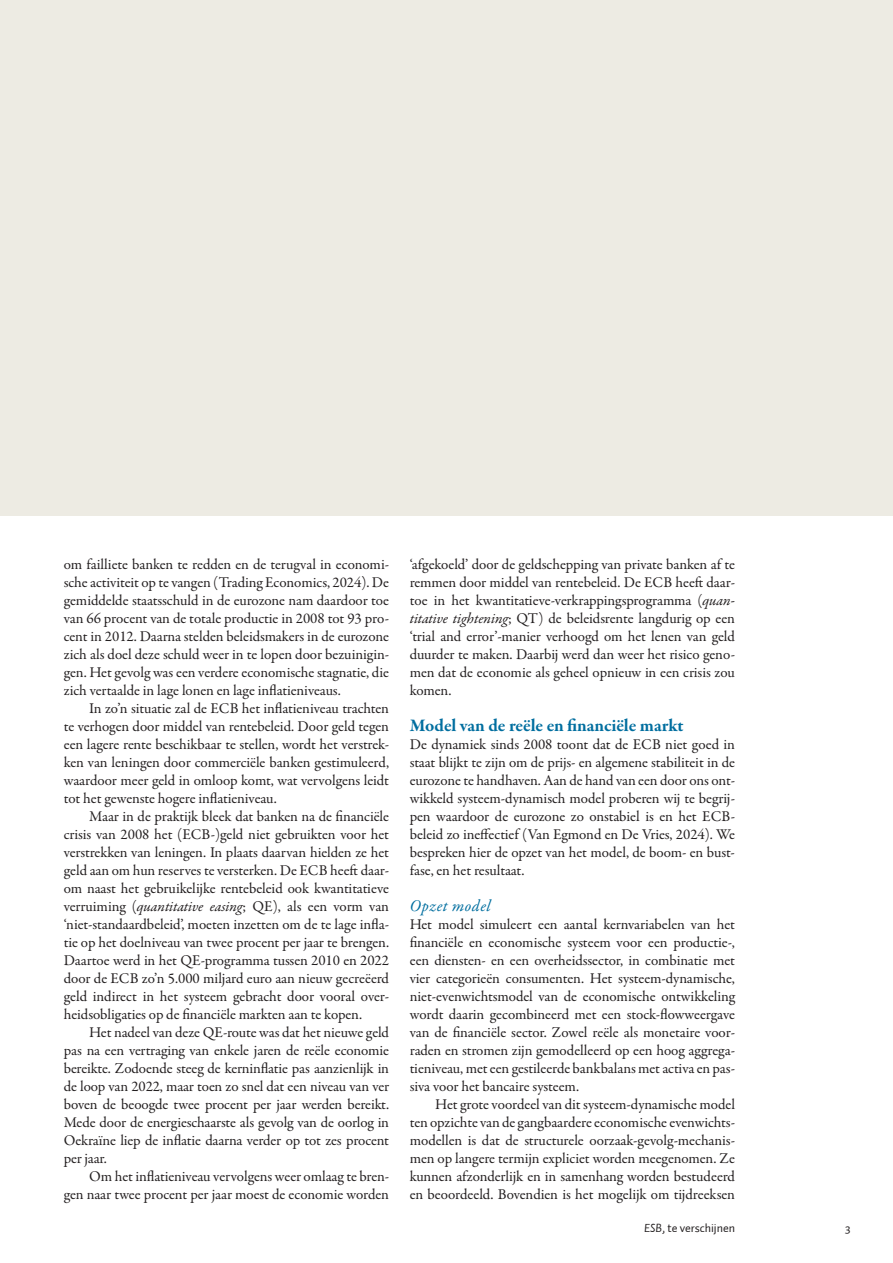
<style>
.page{position:relative;width:893px;height:1263px;background:#fff}
.page>*{position:absolute;margin:0;border:0;box-sizing:border-box;transform-origin:0 0}
.TUSSENKOP{font:700 18px "Garamond Premr Pro";color:#006e9f}
.TUSSENKOPCURSIEF{font:italic 16.5px "Garamond Premr Pro";letter-spacing:.03em;color:#006e9f}
.PLAT_VervolgAlinea{font:15px/18px "Garamond Premr Pro";letter-spacing:-.005em;color:#231f20;text-align:justify}
.PLAT_EersteAlinea{font:15px/18px "Garamond Premr Pro";letter-spacing:-.005em;color:#231f20;text-align:justify}
.t1{font:12px "Auto 1";letter-spacing:-.005em;color:#231f20}
.s1{font-style:italic}
</style>
<div class="page">
<div style="left:0;top:0;width:893px;height:515px;background:#edebe3"></div>
<p class="PLAT_EersteAlinea" style="left:64px;top:556px;width:327px">om failliete banken te redden en de terugval in economi&shy;sche activiteit op te vangen (Trading Economics, 2024). De gemiddelde staatsschuld in de eurozone nam daardoor toe van 66 procent van de totale productie in 2008 tot 93 pro&shy;cent in 2012. Daarna stelden beleidsmakers in de eurozone zich als doel deze schuld weer in te lopen door bezuinigin&shy;gen. Het gevolg was een verdere economische stagnatie, die zich vertaalde in lage lonen en lage inflatieniveaus.</p>
<p class="PLAT_VervolgAlinea" style="left:64px;top:700px;width:327px;text-indent:26px">In zo’n situatie zal de ECB het inflatieniveau trachten te verhogen door middel van rentebeleid. Door geld tegen een lagere rente beschikbaar te stellen, wordt het verstrek&shy;ken van leningen door commerciële banken gestimuleerd, waardoor meer geld in omloop komt, wat vervolgens leidt tot het gewenste hogere inflatieniveau.</p>
<p class="PLAT_VervolgAlinea" style="left:64px;top:808px;width:327px;text-indent:26px">Maar in de praktijk bleek dat banken na de financiële crisis van 2008 het (ECB-)geld niet gebruikten voor het verstrekken van leningen. In plaats daarvan hielden ze het geld aan om hun reserves te versterken. De ECB heeft daar&shy;om naast het gebruikelijke rentebeleid ook kwantitatieve verruiming (<span class="s1">quantitative easing</span>; QE), als een vorm van ‘niet-standaardbeleid’, moeten inzetten om de te lage infla&shy;tie op het doelniveau van twee procent per jaar te brengen.<br>Daartoe werd in het QE-programma tussen 2010 en 2022 door de ECB zo’n 5.000 miljard euro aan nieuw gecreëerd geld indirect in het systeem gebracht door vooral over&shy;heidsobligaties op de financiële markten aan te kopen.</p>
<p class="PLAT_VervolgAlinea" style="left:64px;top:1024px;width:327px;text-indent:26px">Het nadeel van deze QE-route was dat het nieuwe geld pas na een vertraging van enkele jaren de reële economie bereikte. Zodoende steeg de kerninflatie pas aanzienlijk in de loop van 2022, maar toen zo snel dat een niveau van ver boven de beoogde twee procent per jaar werden bereikt.<br>Mede door de energieschaarste als gevolg van de oorlog in Oekraïne liep de inflatie daarna verder op tot zes procent per jaar.</p>
<p class="PLAT_VervolgAlinea" style="left:64px;top:1168px;width:327px;text-align:right">Om het inflatieniveau vervolgens weer omlaag te bren-<br>gen naar twee procent per jaar moest de economie worden</p>
<p class="PLAT_VervolgAlinea" style="left:410px;top:556px;width:327px">‘afgekoeld’ door de geldschepping van private banken af te remmen door middel van rentebeleid. De ECB heeft daar&shy;toe in het kwantitatieve-verkrappingsprogramma (<span class="s1">quan&shy;titative tightening</span>; QT) de beleidsrente langdurig op een ‘trial and error’-manier verhoogd om het lenen van geld duurder te maken. Daarbij werd dan weer het risico geno&shy;men dat de economie als geheel opnieuw in een crisis zou komen.</p>
<p class="TUSSENKOP" style="left:410px;top:714px;width:275px">Model van de reële en financiële markt</p>
<p class="PLAT_EersteAlinea" style="left:410px;top:736px;width:327px">De dynamiek sinds 2008 toont dat de ECB niet goed in staat blijkt te zijn om de prijs- en algemene stabiliteit in de eurozone te handhaven. Aan de hand van een door ons ont&shy;wikkeld systeem-dynamisch model proberen wij te begrij&shy;pen waardoor de eurozone zo onstabiel is en het ECB&shy;beleid zo ineffectief (Van Egmond en De Vries, 2024). We bespreken hier de opzet van het model, de boom- en bust&shy;fase, en het resultaat.</p>
<p class="TUSSENKOPCURSIEF" style="left:410px;top:896px;width:82px">Opzet model</p>
<p class="PLAT_EersteAlinea" style="left:410px;top:916px;width:327px">Het model simuleert een aantal kernvariabelen van het financiële en economische systeem voor een productie-, een diensten- en een overheidssector, in combinatie met vier categorieën consumenten. Het systeem-dynamische, niet-evenwichtsmodel van de economische ontwikkeling wordt daarin gecombineerd met een stock-flowweergave van de financiële sector. Zowel reële als monetaire voor&shy;raden en stromen zijn gemodelleerd op een hoog aggrega&shy;tieniveau, met een gestileerde bankbalans met activa en pas&shy;siva voor het bancaire systeem.</p>
<p class="PLAT_VervolgAlinea" style="left:410px;top:1096px;width:327px;text-indent:26px">Het grote voordeel van dit systeem-dynamische model ten opzichte van de gangbaardere economische evenwichts&shy;modellen is dat de structurele oorzaak-gevolg-mechanis&shy;men op langere termijn expliciet worden meegenomen. Ze kunnen afzonderlijk en in samenhang worden bestudeerd en beoordeeld. Bovendien is het mogelijk om tijdreeksen</p>
<p class="t1" style="left:644px;top:1221px;width:92px"><span class="s1">ESB</span>, te verschijnen</p>
<p class="t1" style="left:845px;top:1221px;width:7px">3</p>
</div>
